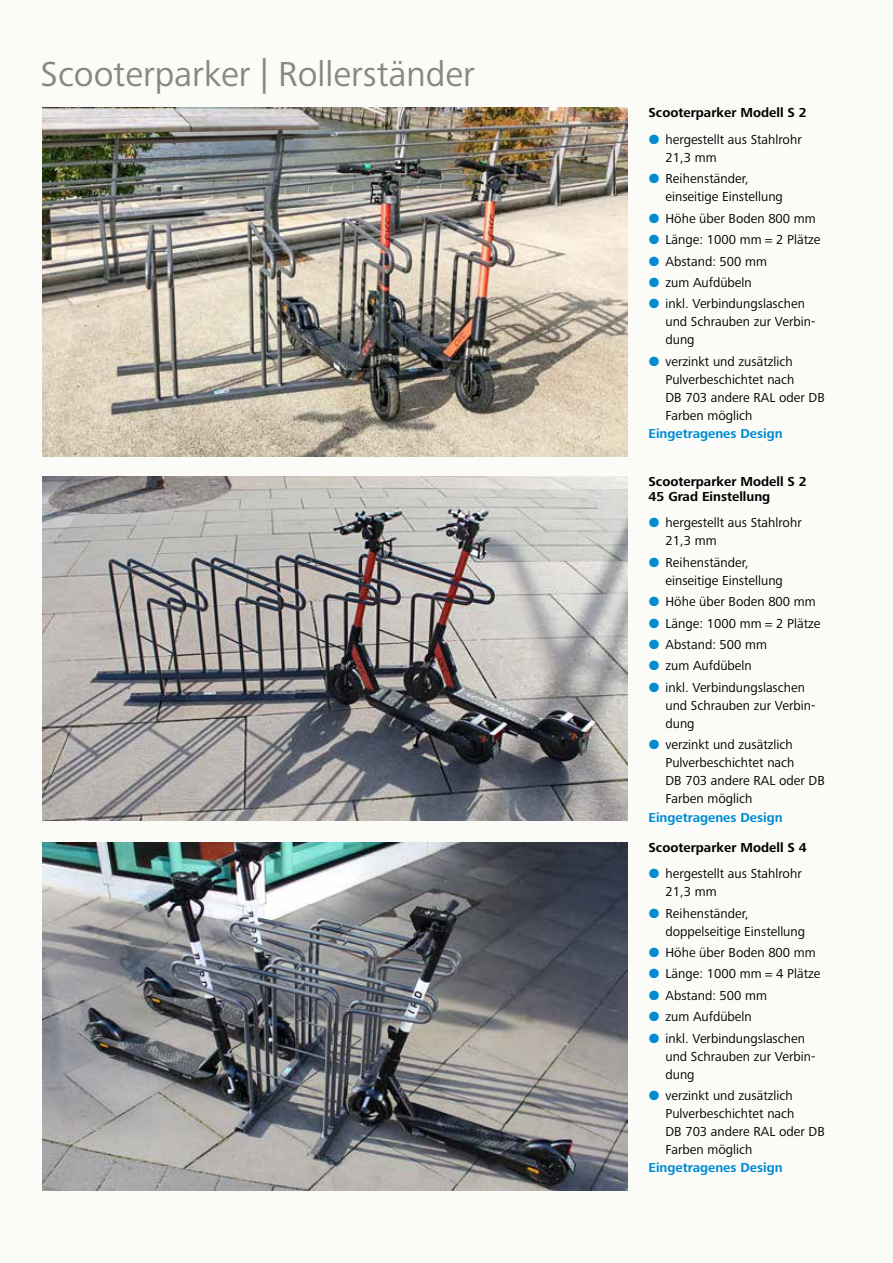
<style>
.page{position:relative;width:893px;height:1263px;background:#fbfbf8}
.page>*{position:absolute;margin:0;border:0;box-sizing:border-box;transform-origin:0 0}
.t1{font:36px "Frutiger Next Pro";color:#878786}
.t2{font:13.5px/21.5px "Frutiger Next Pro";color:#000}
.t3{font:700 13.5px "Frutiger Next Pro";color:#008bd2}
.t4{font:700 13.5px/15px "Frutiger Next Pro";color:#000}
.s1{font-weight:700}
.s2{font-family:"European Pi Three";color:#008bd2}
</style>
<div class="page">
<img style="left:43px;top:842px;width:584px;height:349px">
<img style="left:43px;top:476px;width:584px;height:345px">
<img style="left:43px;top:108px;width:584px;height:348px">
<h1 class="t1" style="left:41px;top:54px;width:436px">Scooterparker | Rollerständer</h1>
<p class="t2" style="left:648px;top:100px;width:160px;line-height:26.5px"><span class="s1">Scooterparker Modell S 2 </span><span class="s2">#</span> hergestellt aus Stahlrohr</p>
<p class="t2" style="left:648px;top:147px;width:102px;text-indent:17px">21,3 mm<br><span class="s2">#</span> Reihenständer,</p>
<p class="t2" style="left:648px;top:186px;width:173px;text-indent:17px">einseitige Einstellung<br><span class="s2">#</span> Höhe über Boden 800 mm <span class="s2">#</span> Länge: 1000 mm = 2 Plätze <span class="s2">#</span> Abstand: 500 mm<br><span class="s2">#</span> zum Aufdübeln<br><span class="s2">#</span> inkl. Verbindungslaschen</p>
<p class="t2" style="left:665px;top:313px;width:151px;line-height:18px">und Schrauben zur Verbin&shy;dung</p>
<p class="t2" style="left:665px;top:352px;width:161px;line-height:18px;text-indent:-17px"><span class="s2">#</span> verzinkt und zusätzlich<br>Pulverbeschichtet nach<br>DB 703 andere RAL oder DB<br>Farben möglich</p>
<p class="t3" style="left:648px;top:426px;width:136px">Eingetragenes Design</p>
<p class="t4" style="left:648px;top:474px;width:160px">Scooterparker Modell S 2<br>45 Grad Einstellung</p>
<p class="t2" style="left:665px;top:514px;width:138px;line-height:18px;text-indent:-17px"><span class="s2">#</span> hergestellt aus Stahlrohr<br>21,3 mm</p>
<p class="t2" style="left:665px;top:553px;width:119px;line-height:18px;text-indent:-17px"><span class="s2">#</span> Reihenständer, einseitige Einstellung</p>
<p class="t2" style="left:648px;top:591px;width:173px"><span class="s2">#</span> Höhe über Boden 800 mm <span class="s2">#</span> Länge: 1000 mm = 2 Plätze <span class="s2">#</span> Abstand: 500 mm<br><span class="s2">#</span> zum Aufdübeln<br><span class="s2">#</span> inkl. Verbindungslaschen</p>
<p class="t2" style="left:665px;top:696px;width:151px;line-height:18px">und Schrauben zur Verbin&shy;dung</p>
<p class="t2" style="left:665px;top:736px;width:161px;line-height:18px;text-indent:-17px"><span class="s2">#</span> verzinkt und zusätzlich<br>Pulverbeschichtet nach<br>DB 703 andere RAL oder DB<br>Farben möglich</p>
<p class="t3" style="left:648px;top:809px;width:136px">Eingetragenes Design</p>
<p class="t2" style="left:648px;top:834px;width:160px;line-height:26.5px"><span class="s1">Scooterparker Modell S 4 </span><span class="s2">#</span> hergestellt aus Stahlrohr</p>
<p class="t2" style="left:648px;top:881px;width:102px;text-indent:17px">21,3 mm<br><span class="s2">#</span> Reihenständer,</p>
<p class="t2" style="left:648px;top:920px;width:173px;text-indent:17px">doppelseitige Einstellung<br><span class="s2">#</span> Höhe über Boden 800 mm <span class="s2">#</span> Länge: 1000 mm = 4 Plätze <span class="s2">#</span> Abstand: 500 mm<br><span class="s2">#</span> zum Aufdübeln<br><span class="s2">#</span> inkl. Verbindungslaschen</p>
<p class="t2" style="left:665px;top:1047px;width:151px;line-height:18px">und Schrauben zur Verbin&shy;dung</p>
<p class="t2" style="left:665px;top:1086px;width:161px;line-height:18px;text-indent:-17px"><span class="s2">#</span> verzinkt und zusätzlich<br>Pulverbeschichtet nach<br>DB 703 andere RAL oder DB<br>Farben möglich</p>
<p class="t3" style="left:648px;top:1160px;width:136px">Eingetragenes Design</p>
</div>
